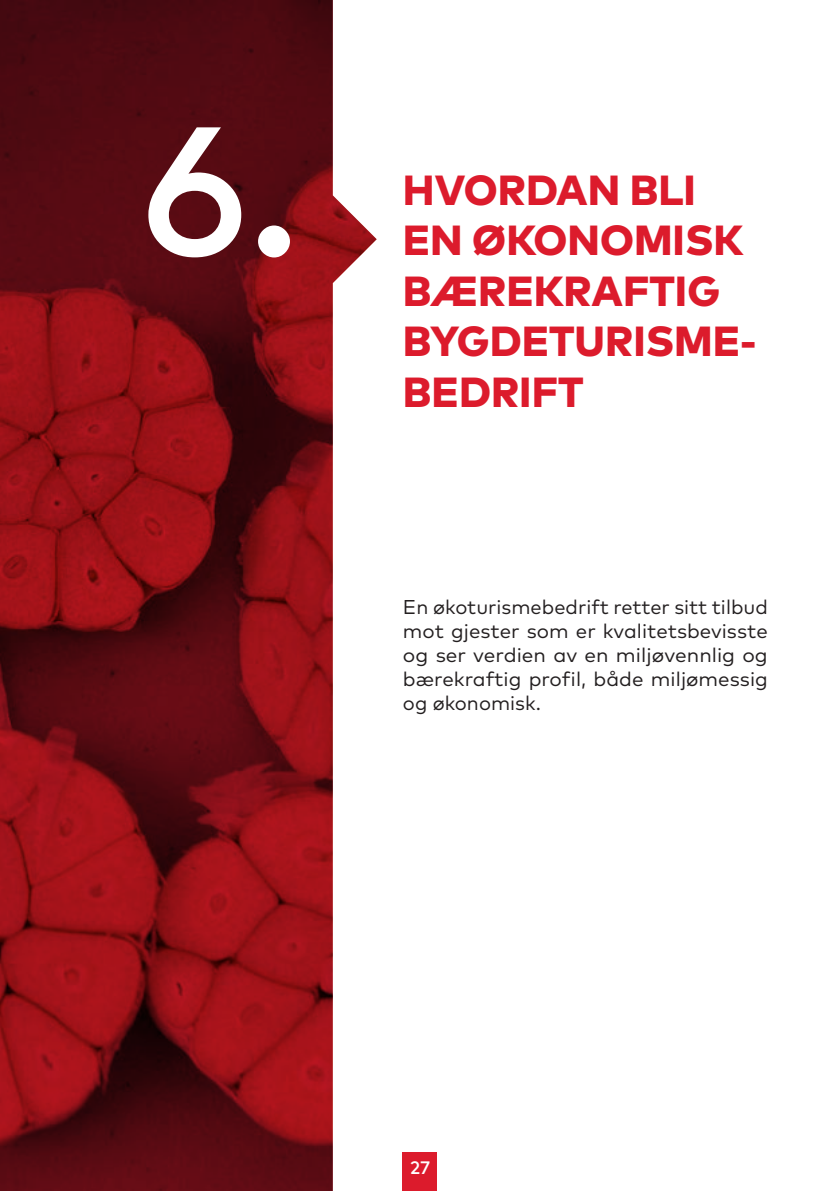
<style>
.page{position:relative;width:840px;height:1191px;background:#fff}
.page>*{position:absolute;margin:0;border:0;box-sizing:border-box;transform-origin:0 0}
.t1{font:500 182.6px "Mark";color:#fff}
.t2{font:800 42px/50.4px "Mark";color:#dc1b2c}
.t3{font:20px/24px "Mark";color:#231f20;text-align:justify}
.t4{font:500 18px "Mark";color:#fff}
</style>
<div class="page">
<img style="left:0;top:0;width:376px;height:1191px">
<div style="left:403px;top:1152px;width:34px;height:39px;background:#dc1b2c"></div>
<p class="t1" style="left:140px;top:74px;width:159px">6.</p>
<p class="t2" style="left:403px;top:163px;width:355px">HVORDAN BLI<br>EN ØKONOMISK<br>BÆREKRAFTIG<br>BYGDETURISME-<br>BEDRIFT</p>
<p class="t3" style="left:403px;top:595px;width:366px">En økoturismebedrift retter sitt tilbud mot gjester som er kvalitetsbevisste og ser verdien av en miljøvennlig og bærekraftig profil, både miljømessig og økonomisk.</p>
<p class="t4" style="left:409px;top:1156px;width:23px">27</p>
</div>
